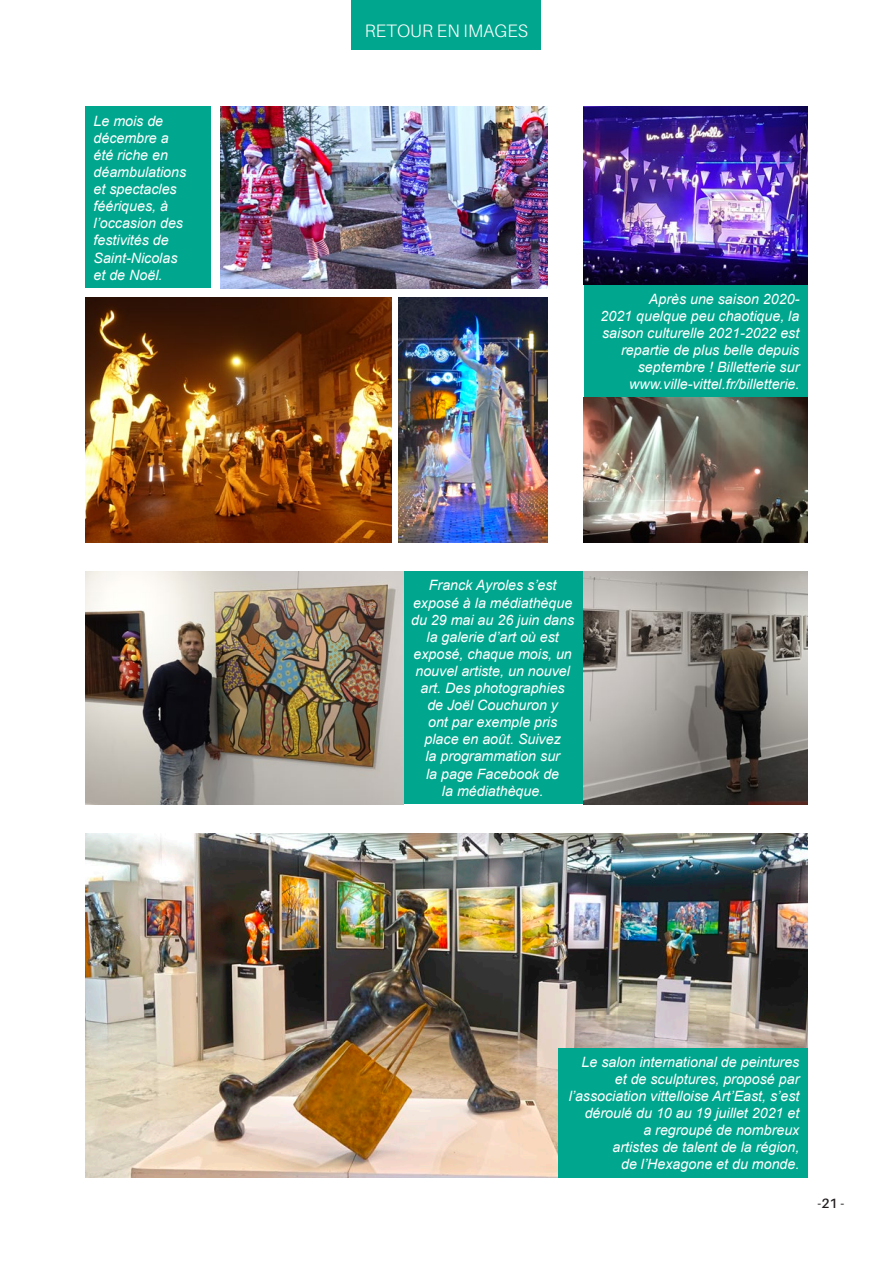
<style>
.page{position:relative;width:893px;height:1263px;background:#fff}
.page>*{position:absolute;margin:0;border:0;box-sizing:border-box;transform-origin:0 0}
.rubrique{font:300 18px "Aileron";letter-spacing:.01em;color:#fff}
.légende{font:italic 14.25px/17.1px "Arial";color:#fff;text-align:right}
.t1{font:600 13.5px "Aileron";color:#231f20}
</style>
<div class="page">
<div style="left:352px;top:0;width:189px;height:50px;background:#00a78e"></div>
<img style="left:85px;top:833px;width:723px;height:345px">
<div style="left:85px;top:107px;width:126px;height:181px;background:#00a78e"></div>
<img style="left:85px;top:297px;width:306px;height:245px">
<img style="left:399px;top:297px;width:149px;height:245px">
<img style="left:220px;top:107px;width:328px;height:181px">
<div style="left:399px;top:571px;width:188px;height:233px;background:#00a78e"></div>
<img style="left:584px;top:571px;width:224px;height:233px">
<img style="left:85px;top:571px;width:319px;height:233px">
<div style="left:558px;top:1048px;width:250px;height:130px;background:#00a78e"></div>
<div style="left:584px;top:285px;width:224px;height:113px;background:#00a78e"></div>
<img style="left:584px;top:106px;width:224px;height:179px">
<img style="left:584px;top:398px;width:224px;height:144px">
<p class="légende" style="left:94px;top:112px;width:94px;text-align:left">Le mois de décembre a été riche en déambulations et spectacles féériques, à l’occasion des festivités de<br>Saint-Nicolas et de Noël.</p>
<p class="rubrique" style="left:365px;top:21px;width:165px">RETOUR EN IMAGES</p>
<p class="légende" style="left:600px;top:290px;width:200px">Après une saison 2020-<br>2021 quelque peu chaotique, la saison culturelle 2021-2022 est repartie de plus belle depuis septembre ! Billetterie sur www.ville-vittel.fr/billetterie.</p>
<p class="légende" style="left:411px;top:577px;width:165px;text-align:center">Franck Ayroles s’est exposé à la médiathèque du 29 mai au 26 juin dans la galerie d’art où est exposé, chaque mois, un nouvel artiste, un nouvel art. Des photographies de Joël Couchuron y</p>
<p class="légende" style="left:425px;top:714px;width:138px;text-align:center">ont par exemple pris place en août. Suivez la programmation sur la page Facebook de la médiathèque.</p>
<p class="légende" style="left:569px;top:1053px;width:232px">Le salon international de peintures et de sculptures, proposé par l’association vittelloise Art’East, s’est déroulé du 10 au 19 juillet 2021 et</p>
<p class="légende" style="left:612px;top:1122px;width:188px">a regroupé de nombreux artistes de talent de la région, de l’Hexagone et du monde.</p>
<p class="t1" style="left:818px;top:1195px;width:28px">-21 -</p>
</div>
